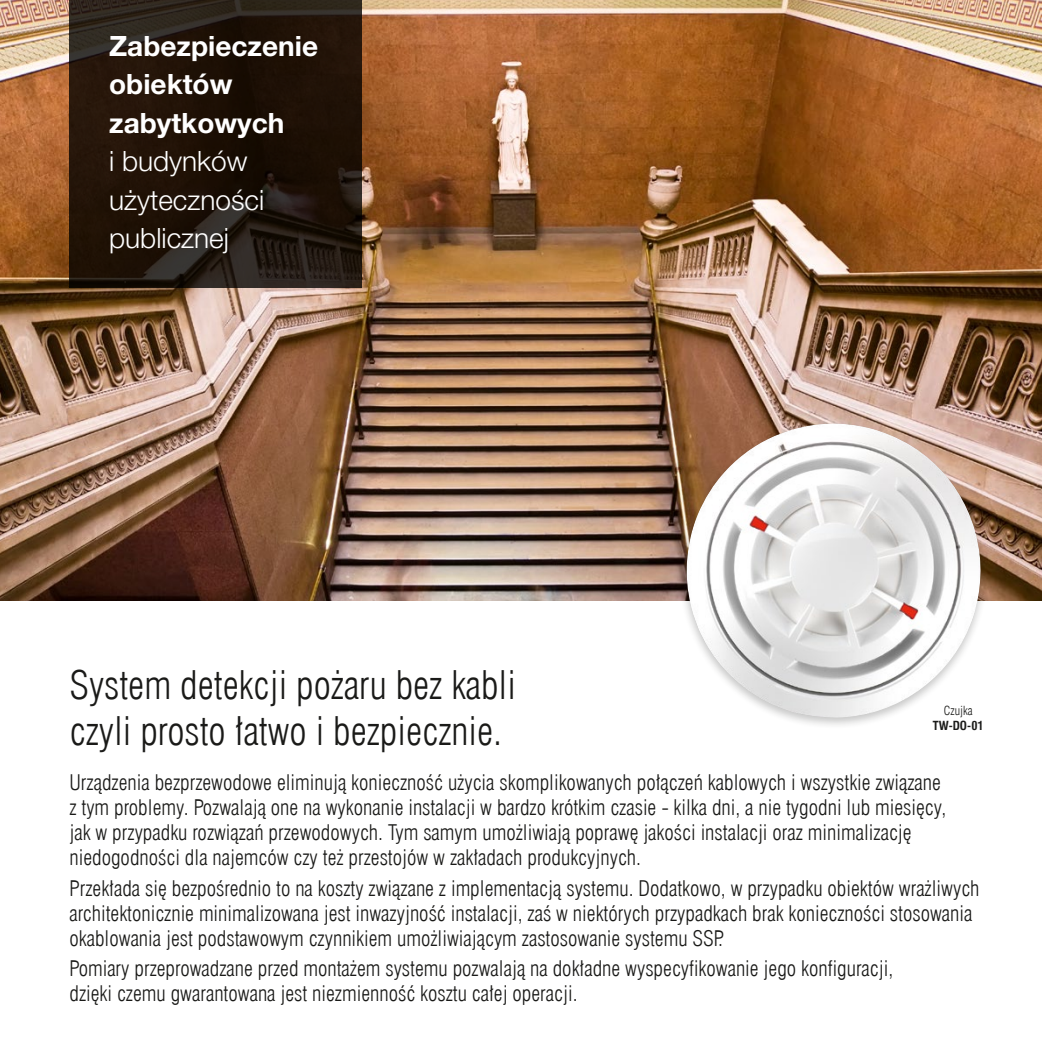
<style>
.page{position:relative;width:1042px;height:1042px;background:#fff}
.page>*{position:absolute;margin:0;border:0;box-sizing:border-box;transform-origin:0 0}
.t1{font:38.5px/46.2px "Swis 721 Lt Cn EU";color:#1a1a18}
.t2{font:700 28px/38.5px "Helvetica Neue LT Pro";color:#fff}
.t3{font:300 28px/38.5px "Helvetica Neue LT Pro";color:#fff}
.t4{font:21px/25.2px "Swis 721 Lt Cn EU";color:#1a1a18}
.t5{font:700 12.25px "Swis 721 Cn EU";color:#1a1a18}
.t6{font:12.25px "Swis 721 Lt Cn EU";color:#1a1a18}
</style>
<div class="page">
<img style="left:0;top:0;width:1042px;height:601px">
<div style="left:678px;top:419px;width:310px;height:310px;background:#1a1a18;opacity:.25"></div>
<img style="left:684px;top:423px;width:298px;height:294px">
<svg style="left:69px;top:0;width:293px;height:288px;background:#21150c"></svg>
<h2 class="t2" style="left:109px;top:26px;width:210px">Zabezpieczenie obiektów zabytkowych</h2>
<h2 class="t3" style="left:109px;top:141px;width:157px">i budynków użyteczności publicznej</h2>
<h1 class="t1" style="left:69px;top:662px;width:448px">System detekcji pożaru bez kabli czyli prosto łatwo i bezpiecznie.</h1>
<p class="t4" style="left:69px;top:770px;width:878px">Urządzenia bezprzewodowe eliminują konieczność użycia skomplikowanych połączeń kablowych i wszystkie związane z tym problemy. Pozwalają one na wykonanie instalacji w bardzo krótkim czasie - kilka dni, a nie tygodni lub miesięcy, jak w przypadku rozwiązań przewodowych. Tym samym umożliwiają poprawę jakości instalacji oraz minimalizację niedogodności dla najemców czy też przestojów w zakładach produkcyjnych.</p>
<p class="t4" style="left:69px;top:875px;width:911px">Przekłada się bezpośrednio to na koszty związane z implementacją systemu. Dodatkowo, w przypadku obiektów wrażliwych architektonicznie minimalizowana jest inwazyjność instalacji, zaś w niektórych przypadkach brak konieczności stosowania okablowania jest podstawowym czynnikiem umożliwiającym zastosowanie systemu SSP.</p>
<p class="t4" style="left:69px;top:956px;width:825px">Pomiary przeprowadzane przed montażem systemu pozwalają na dokładne wyspecyfikowanie jego konfiguracji, dzięki czemu gwarantowana jest niezmienność kosztu całej operacji.</p>
<p class="t6" style="left:944px;top:703px;width:30px">Czujka</p>
<p class="t5" style="left:933px;top:718px;width:52px">TW-DO-01</p>
</div>
